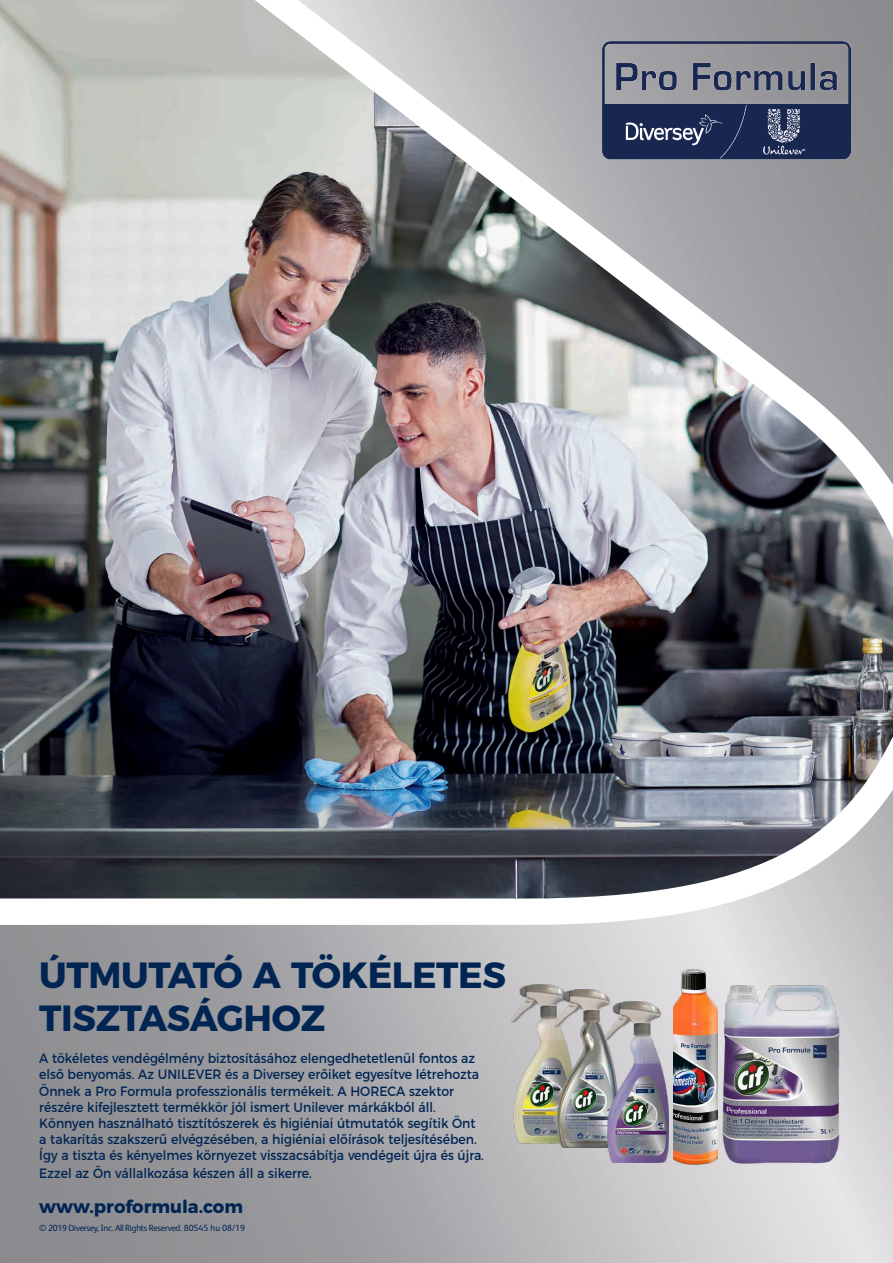
<style>
.page{position:relative;width:893px;height:1263px;background:#fff}
.page>*{position:absolute;margin:0;border:0;box-sizing:border-box;transform-origin:0 0}
.t1{font:700 36.45px/43.7px "Montserrat";letter-spacing:-.01em;color:#002553}
.t2{font:700 18px "Montserrat";color:#002553}
.t3{font:13.5px/16.2px "Montserrat";color:#002553;scale:.92 1}
.t4{font:9px "FS Albert Pro";letter-spacing:-.035em;color:#002553}
</style>
<div class="page">
<svg style="left:0;top:925px;width:893px;height:338px;background:#adacb0"></svg>
<img style="left:0;top:0;width:893px;height:925px">
<img style="left:512px;top:984px;width:63px;height:159px">
<img style="left:718px;top:973px;width:126px;height:194px">
<img style="left:555px;top:989px;width:63px;height:159px">
<img style="left:605px;top:1001px;width:64px;height:162px">
<img style="left:673px;top:955px;width:45px;height:223px">
<p class="t1" style="left:39px;top:950px;width:468px">ÚTMUTATÓ A TÖKÉLETES<br>TISZTASÁGHOZ</p>
<p class="t3" style="left:39px;top:1049px;width:485px">A tökéletes vendégélmény biztosításához elengedhetetlenül fontos az első benyomás. Az UNILEVER és a Diversey erőiket egyesítve létrehozta Önnek a Pro Formula professzionális termékeit. A HORECA szektor részére kifejlesztett termékkör jól ismert Unilever márkákból áll.<br>Könnyen használható tisztítószerek és higiéniai útmutatók segítik Önt a takarítás szakszerű elvégzésében, a higiéniai előírások teljesítésében.<br>Így a tiszta és kényelmes környezet visszacsábítja vendégeit újra és újra.</p>
<p class="t3" style="left:39px;top:1164px;width:298px">Ezzel az Ön vállalkozása készen áll a sikerre.</p>
<p class="t2" style="left:39px;top:1192px;width:205px">www.proformula.com</p>
<p class="t4" style="left:39px;top:1221px;width:207px">© 2019 Diversey, Inc. All Rights Reserved. 80545 hu 08/19</p>
</div>
